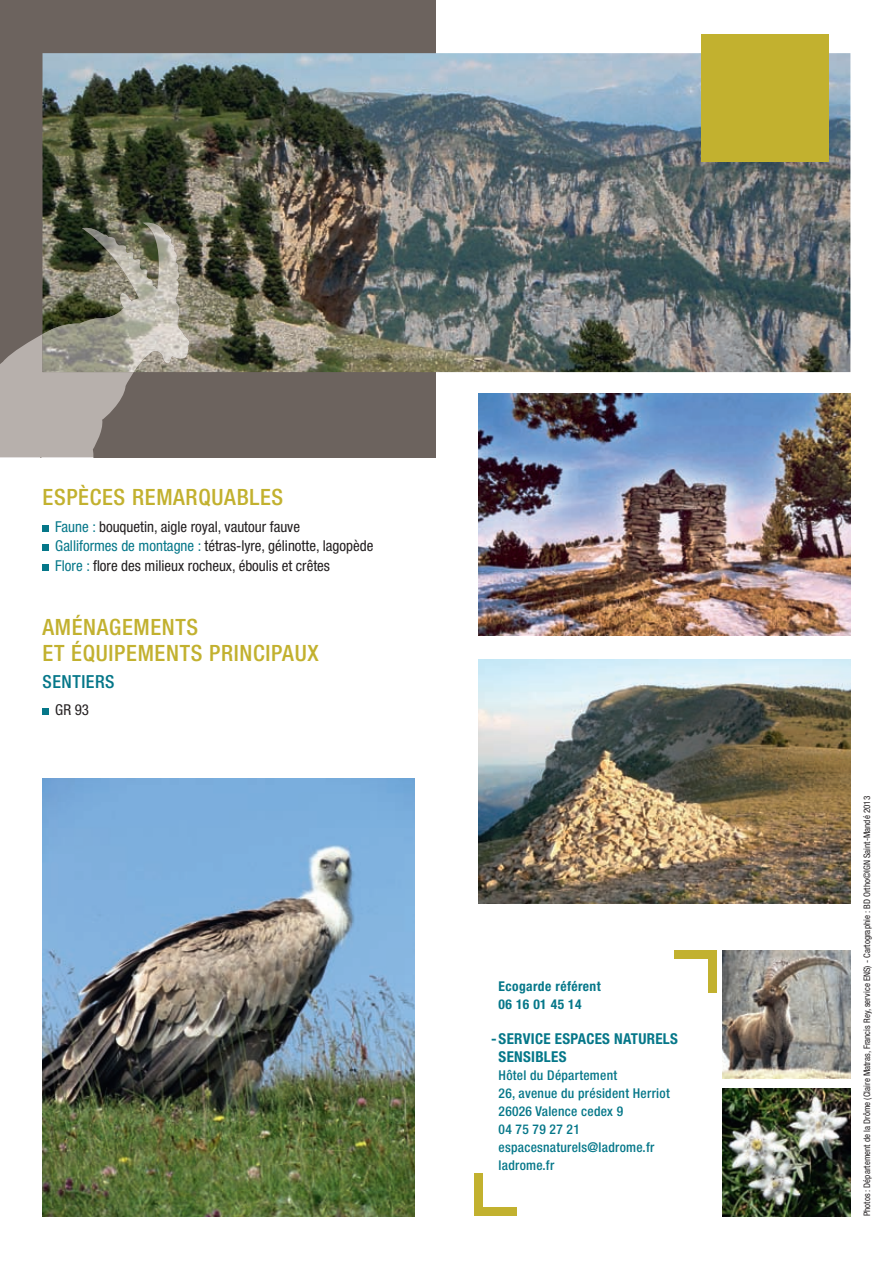
<style>
.page{position:relative;width:893px;height:1263px;background:#fff}
.page>*{position:absolute;margin:0;border:0;box-sizing:border-box;transform-origin:0 0}
.t1{font:500 condensed 22.5px/25.5px "Helvetica Neue LT";letter-spacing:.03em;color:#c2b12f}
.t2{font:500 condensed 18px "Helvetica Neue LT";letter-spacing:.03em;color:#057789}
.t3{font:condensed 15px/19.5px "Helvetica Neue LT";color:#231f20}
.t4{font:700 condensed 15px/18px "Helvetica Neue LT";letter-spacing:.02em;color:#057789}
.t5{font:500 condensed 13.5px/18px "Helvetica Neue LT";letter-spacing:.02em;color:#057789}
.t6{font:700 condensed 13.5px/18px "Helvetica Neue LT";letter-spacing:.03em;color:#057789}
.t7{font:condensed 9px "Helvetica Neue LT";color:#231f20}
.s1{color:#057789}
</style>
<div class="page">
<div style="left:0;top:0;width:436px;height:457px;background:#6c635e"></div>
<img style="left:43px;top:53px;width:807px;height:319px">
<div style="left:702px;top:34px;width:127px;height:128px;background:#c2b12f"></div>
<svg style="left:0;top:334px;width:134px;height:124px"></svg>
<img style="left:43px;top:223px;width:150px;height:149px">
<img style="left:478px;top:393px;width:372px;height:243px">
<img style="left:478px;top:659px;width:372px;height:245px">
<img style="left:43px;top:778px;width:372px;height:438px">
<img style="left:723px;top:950px;width:127px;height:128px">
<div style="left:674px;top:950px;width:42px;height:9px;background:#c2b12f"></div>
<div style="left:708px;top:950px;width:8px;height:43px;background:#c2b12f"></div>
<div style="left:474px;top:1208px;width:43px;height:8px;background:#c2b12f"></div>
<div style="left:474px;top:1174px;width:9px;height:42px;background:#c2b12f"></div>
<svg style="left:43px;top:525px;width:6px;height:6px"></svg>
<svg style="left:43px;top:545px;width:6px;height:6px"></svg>
<svg style="left:43px;top:564px;width:6px;height:6px"></svg>
<svg style="left:43px;top:708px;width:6px;height:6px"></svg>
<img style="left:723px;top:1089px;width:127px;height:127px">
<h1 class="t1" style="left:43px;top:483px;width:242px">ESPÈCES REMARQUABLES</h1>
<p class="t3" style="left:55px;top:516px;width:320px"><span class="s1">Faune :</span> bouquetin, aigle royal, vautour fauve<br><span class="s1">Galliformes de montagne :</span> tétras-lyre, gélinotte, lagopède<br><span class="s1">Flore :</span> flore des milieux rocheux, éboulis et crêtes</p>
<h1 class="t1" style="left:43px;top:614px;width:278px">AMÉNAGEMENTS<br>ET ÉQUIPEMENTS PRINCIPAUX</h1>
<p class="t2" style="left:43px;top:670px;width:74px">SENTIERS</p>
<p class="t3" style="left:55px;top:699px;width:35px">GR 93</p>
<p class="t6" style="left:499px;top:977px;width:104px">Ecogarde référent<br>06 16 01 45 14</p>
<p class="t4" style="left:499px;top:1029px;width:181px;text-indent:-7px">- SERVICE ESPACES NATURELS<br>SENSIBLES</p>
<p class="t5" style="left:499px;top:1066px;width:173px">Hôtel du Département<br>26, avenue du président Herriot<br>26026 Valence cedex 9<br>04 75 79 27 21 espacesnaturels@ladrome.fr ladrome.fr</p>
<p class="t7" style="left:862px;top:1216px;width:422px;rotate:-90deg">Photos : Département de la Drôme (Claire Matras, Francis Rey, service ENS) - Cartographie : BD Ortho©IGN Saint-Mandé 2013</p>
</div>
